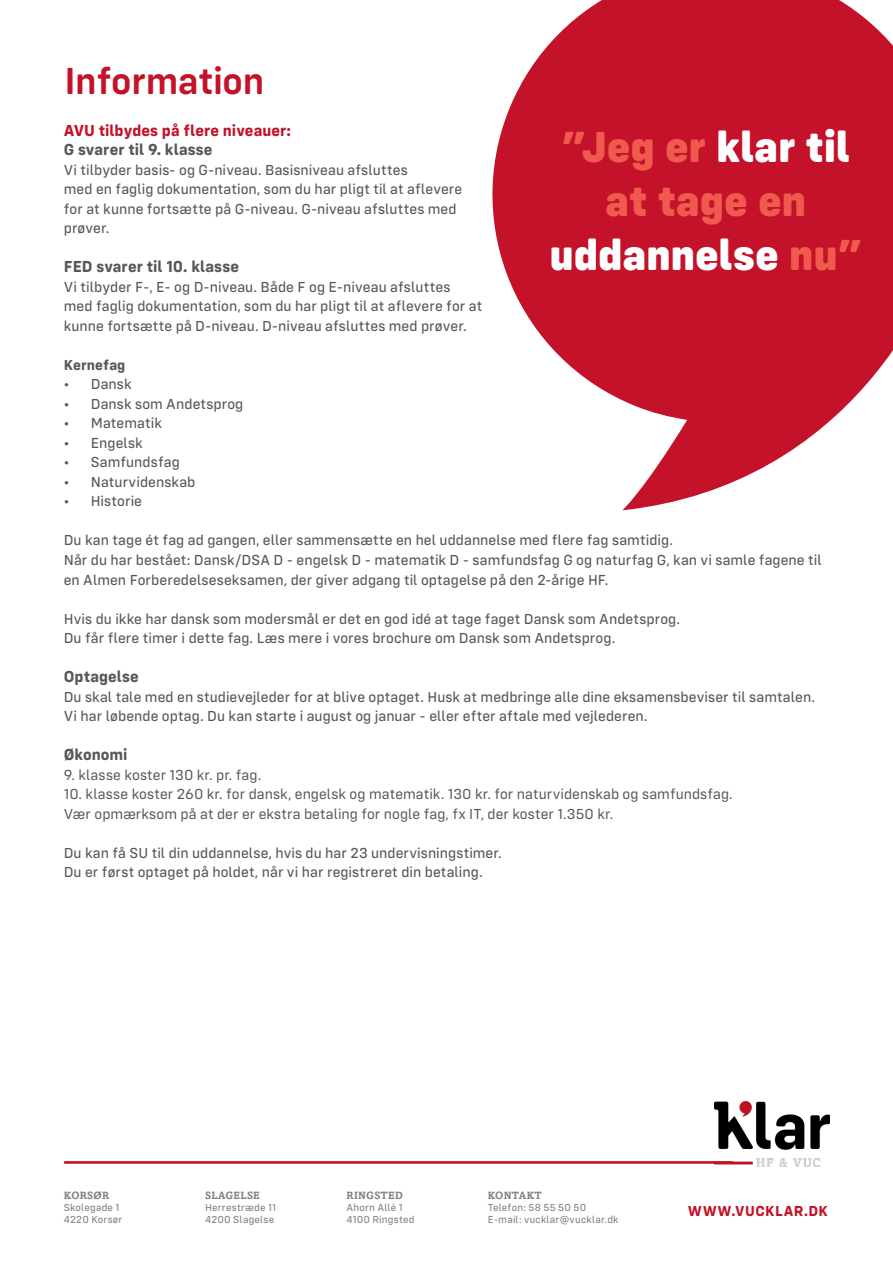
<style>
.page{position:relative;width:893px;height:1263px;background:#fff}
.page>*{position:absolute;margin:0;border:0;box-sizing:border-box;transform-origin:0 0}
.Ny_brød{font:800 45px "Config Rounded";letter-spacing:-.005em;color:#fff}
.Ny_brød-2{font:800 45px "Config Rounded";letter-spacing:-.005em;color:#f0594d}
.Ny_brød-3{font:600 39px "Config Rounded";letter-spacing:-.01em;color:#c31229}
.Ny_brød-4{font:700 16.5px "Config Rounded";letter-spacing:.005em;color:#57585a}
.Ny_brød-5{font:700 16.5px "Config Rounded";color:#c31229}
.Ny_brød-6{font:15px/19.5px "Config Rounded Text";letter-spacing:.005em;color:#57585a}
.Ny_brød-7{font:15px "Config Rounded";letter-spacing:.005em;color:#57585a}
.Ny_brød-8{font:700 15px "Config Rounded";letter-spacing:.03em;color:#c31229}
.Ny_brød-9{font:700 15px "Config Rounded";letter-spacing:.005em;color:#57585a}
.Ny_brød-10{font:10.5px "Config Rounded Text";letter-spacing:.02em;color:#808285}
.Ny_brød-11{font:700 10.5px "Amasis MT Std";letter-spacing:.025em;color:#808285}
.s1{color:#f0594d}
</style>
<div class="page">
<img style="left:714px;top:1102px;width:115px;height:64px">
<hr style="left:64px;top:1161px;width:669px;height:3px;background:#c31229">
<svg style="left:492px;top:0;width:401px;height:510px;fill:#c31229"></svg>
<p class="Ny_brød-3" style="left:65px;top:58px;width:201px">Information</p>
<p class="Ny_brød-5" style="left:64px;top:120px;width:229px">AVU tilbydes på flere niveauer:</p>
<p class="Ny_brød-4" style="left:64px;top:140px;width:150px">G svarer til 9. klasse</p>
<p class="Ny_brød-6" style="left:64px;top:160px;width:400px">Vi tilbyder basis- og G-niveau. Basisniveau afsluttes<br>med en faglig dokumentation, som du har pligt til at aflevere for at kunne fortsætte på G-niveau. G-niveau afsluttes med prøver.</p>
<p class="Ny_brød-4" style="left:64px;top:257px;width:177px">FED svarer til 10. klasse</p>
<p class="Ny_brød-6" style="left:64px;top:277px;width:388px">Vi tilbyder F-, E- og D-niveau. Både F og E-niveau afsluttes</p>
<p class="Ny_brød-6" style="left:64px;top:297px;width:420px">med faglig dokumentation, som du har pligt til at aflevere for at</p>
<p class="Ny_brød-6" style="left:64px;top:316px;width:404px">kunne fortsætte på D-niveau. D-niveau afsluttes med prøver.</p>
<p class="Ny_brød-9" style="left:64px;top:356px;width:63px">Kernefag</p>
<p class="Ny_brød-6" style="left:64px;top:375px;width:69px">• Dansk</p>
<p class="Ny_brød-6" style="left:64px;top:394px;width:181px">• Dansk som Andetsprog</p>
<p class="Ny_brød-6" style="left:64px;top:414px;width:100px">• Matematik</p>
<p class="Ny_brød-6" style="left:64px;top:433px;width:81px">• Engelsk</p>
<p class="Ny_brød-6" style="left:64px;top:453px;width:118px">• Samfundsfag</p>
<p class="Ny_brød-6" style="left:64px;top:472px;width:133px">• Naturvidenskab</p>
<p class="Ny_brød-6" style="left:64px;top:492px;width:80px">• Historie</p>
<p class="Ny_brød-6" style="left:64px;top:531px;width:611px">Du kan tage ét fag ad gangen, eller sammensætte en hel uddannelse med flere fag samtidig.</p>
<p class="Ny_brød-6" style="left:64px;top:550px;width:759px">Når du har bestået: Dansk/DSA D - engelsk D - matematik D - samfundsfag G og naturfag G, kan vi samle fagene til en Almen Forberedelseseksamen, der giver adgang til optagelse på den 2-årige HF.</p>
<p class="Ny_brød-6" style="left:64px;top:609px;width:618px">Hvis du ikke har dansk som modersmål er det en god idé at tage faget Dansk som Andetsprog.<br>Du får flere timer i dette fag. Læs mere i vores brochure om Dansk som Andetsprog.</p>
<p class="Ny_brød-4" style="left:64px;top:666px;width:77px">Optagelse</p>
<p class="Ny_brød-6" style="left:64px;top:687px;width:753px">Du skal tale med en studievejleder for at blive optaget. Husk at medbringe alle dine eksamensbeviser til samtalen.</p>
<p class="Ny_brød-6" style="left:64px;top:706px;width:585px">Vi har løbende optag. Du kan starte i august og januar - eller efter aftale med vejlederen.</p>
<p class="Ny_brød-4" style="left:64px;top:744px;width:65px">Økonomi</p>
<p class="Ny_brød-7" style="left:64px;top:766px;width:199px">9. klasse koster 130 kr. pr. fag.</p>
<p class="Ny_brød-7" style="left:64px;top:785px;width:671px">10. klasse koster 260 kr. for dansk, engelsk og matematik. 130 kr. for naturvidenskab og samfundsfag.</p>
<p class="Ny_brød-7" style="left:64px;top:805px;width:551px">Vær opmærksom på at der er ekstra betaling for nogle fag, fx IT, der koster 1.350 kr.</p>
<p class="Ny_brød-6" style="left:64px;top:843px;width:439px">Du kan få SU til din uddannelse, hvis du har 23 undervisningstimer.<br>Du er først optaget på holdet, når vi har registreret din betaling.</p>
<p class="Ny_brød" style="left:562px;top:119px;width:290px"><span class="s1">”Jeg er</span> klar til</p>
<p class="Ny_brød-2" style="left:606px;top:173px;width:202px">at tage en</p>
<p class="Ny_brød" style="left:549px;top:227px;width:314px">uddannelse <span class="s1">nu”</span></p>
<p class="Ny_brød-11" style="left:64px;top:1188px;width:47px">KORSØR</p>
<p class="Ny_brød-10" style="left:64px;top:1201px;width:57px">Skolegade 1</p>
<p class="Ny_brød-10" style="left:64px;top:1213px;width:60px">4220 Korsør</p>
<p class="Ny_brød-11" style="left:205px;top:1188px;width:56px">SLAGELSE</p>
<p class="Ny_brød-10" style="left:205px;top:1201px;width:73px">Herrestræde 11</p>
<p class="Ny_brød-10" style="left:205px;top:1213px;width:71px">4200 Slagelse</p>
<p class="Ny_brød-11" style="left:346px;top:1188px;width:58px">RINGSTED</p>
<p class="Ny_brød-10" style="left:346px;top:1201px;width:58px">Ahorn Allé 1</p>
<p class="Ny_brød-10" style="left:346px;top:1213px;width:70px">4100 Ringsted</p>
<p class="Ny_brød-11" style="left:488px;top:1188px;width:56px">KONTAKT</p>
<p class="Ny_brød-10" style="left:488px;top:1201px;width:100px">Telefon: 58 55 50 50</p>
<p class="Ny_brød-10" style="left:488px;top:1213px;width:132px">E-mail: vucklar@vucklar.dk</p>
<p class="Ny_brød-8" style="left:688px;top:1202px;width:142px">WWW.VUCKLAR.DK</p>
</div>
